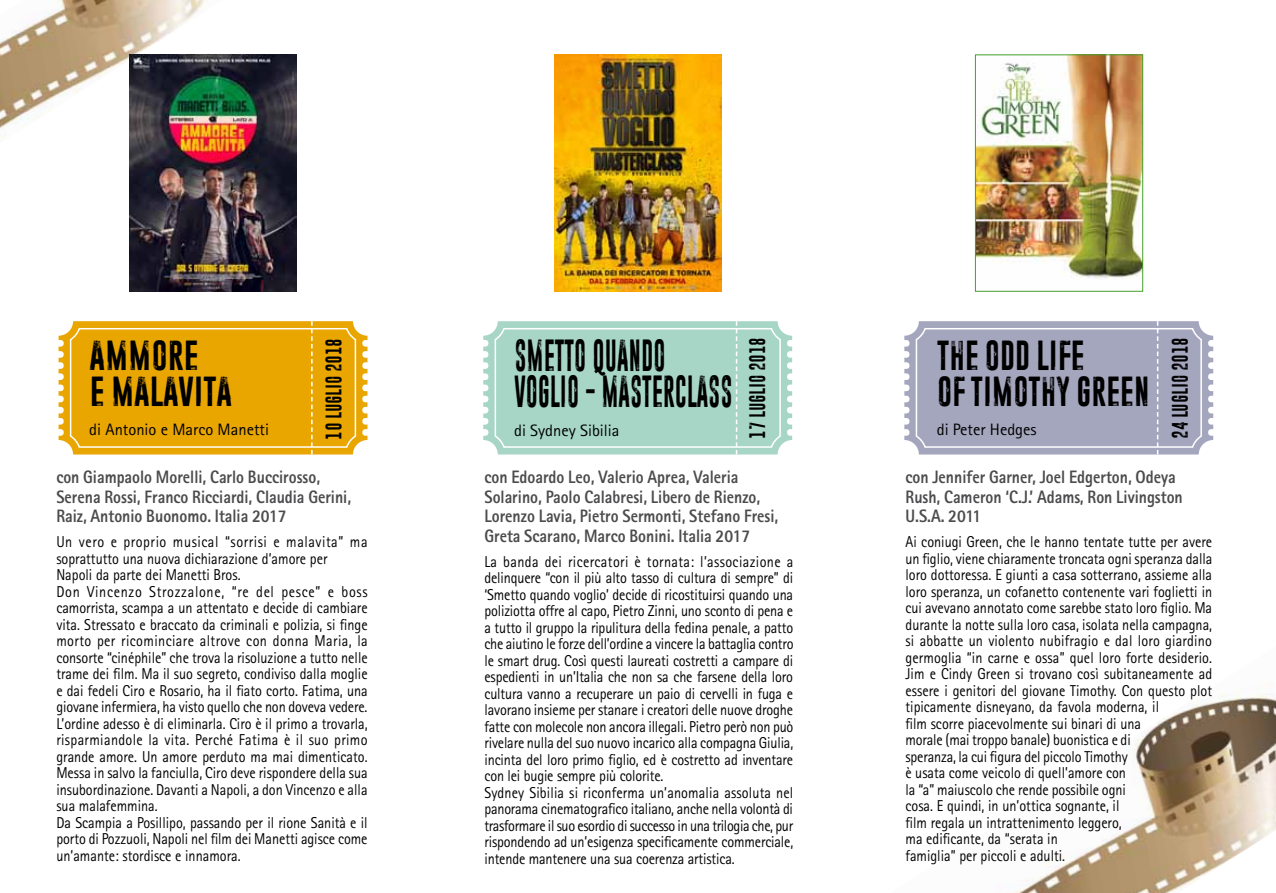
<style>
.page{position:relative;width:1276px;height:893px;background:#fff}
.page>*{position:absolute;margin:0;border:0;box-sizing:border-box;transform-origin:0 0}
.t1{font:45px/36px "Paranoid Orange";letter-spacing:-.02em;color:#000;scale:.8 1}
.t2{font:42px/36px "Paranoid Orange";letter-spacing:-.02em;color:#000;scale:1.07 1}
.t3{font:42px/36px "Paranoid Orange";letter-spacing:-.02em;color:#000;scale:1.15 1}
.t4{font:22.5px "Paranoid Orange";letter-spacing:-.01em;color:#000;scale:1.06 1}
.t5{font:800 18px/19.5px "Rotis Sans Serif";color:#4b4b4d;scale:.88 1}
.t6{font:16.5px "Rotis Sans Serif";color:#000}
.t7{font:15.75px/16.5px "Rotis Sans Serif";color:#000;scale:.9 1}
</style>
<div class="page">
<svg style="left:0;top:0;width:223px;height:140px"></svg>
<svg style="left:1014px;top:691px;width:262px;height:202px"></svg>
<svg style="left:59px;top:321px;width:308px;height:133px;background:#eaaa0f"></svg>
<svg style="left:483px;top:321px;width:309px;height:133px;background:#acd8ca"></svg>
<svg style="left:904px;top:321px;width:309px;height:133px;background:#a9abc1"></svg>
<img style="left:129px;top:55px;width:168px;height:236px">
<img style="left:554px;top:55px;width:167px;height:236px">
<img style="left:977px;top:57px;width:164px;height:222px">
<div style="left:975px;top:55px;width:168px;height:237px;border:1px solid #44a12b"></div>
<h2 class="t3" style="left:89px;top:338px;width:126px">AMMORE<br>E MALAVITA</h2>
<p class="t6" style="left:89px;top:420px;width:181px">di Antonio e Marco Manetti</p>
<h3 class="t4" style="left:323px;top:440px;width:97px;rotate:-90deg">10 LUGLIO 2018</h3>
<h3 class="t4" style="left:746px;top:439px;width:97px;rotate:-90deg">17 LUGLIO 2018</h3>
<h3 class="t4" style="left:1169px;top:439px;width:97px;rotate:-90deg">24 LUGLIO 2018</h3>
<h1 class="t1" style="left:514px;top:338px;width:275px">SMETTO QUANDO<br>VOGLIO - MASTERCLASS</h1>
<p class="t6" style="left:514px;top:421px;width:107px">di Sydney Sibilia</p>
<h2 class="t2" style="left:936px;top:338px;width:201px">THE ODD LIFE<br>OF TIMOTHY GREEN</h2>
<p class="t6" style="left:936px;top:420px;width:101px">di Peter Hedges</p>
<p class="t5" style="left:56px;top:467px;width:336px">con Giampaolo Morelli, Carlo Buccirosso,<br>Serena Rossi, Franco Ricciardi, Claudia Gerini,<br>Raiz, Antonio Buonomo. Italia 2017</p>
<p class="t7" style="left:56px;top:533px;width:348px">Un vero e proprio musical “sorrisi e malavita” ma soprattutto una nuova dichiarazione d’amore per<br>Napoli da parte dei Manetti Bros.<br>Don Vincenzo Strozzalone, “re del pesce” e boss camorrista, scampa a un attentato e decide di cambiare vita. Stressato e braccato da criminali e polizia, si finge morto per ricominciare altrove con donna Maria, la consorte “cinéphile” che trova la risoluzione a tutto nelle trame dei film. Ma il suo segreto, condiviso dalla moglie e dai fedeli Ciro e Rosario, ha il fiato corto. Fatima, una giovane infermiera, ha visto quello che non doveva vedere.<br>L’ordine adesso è di eliminarla. Ciro è il primo a trovarla, risparmiandole la vita. Perché Fatima è il suo primo grande amore. Un amore perduto ma mai dimenticato.<br>Messa in salvo la fanciulla, Ciro deve rispondere della sua insubordinazione. Davanti a Napoli, a don Vincenzo e alla sua malafemmina.<br>Da Scampia a Posillipo, passando per il rione Sanità e il porto di Pozzuoli, Napoli nel film dei Manetti agisce come un’amante: stordisce e innamora.</p>
<p class="t5" style="left:484px;top:467px;width:335px">con Edoardo Leo, Valerio Aprea, Valeria Solarino, Paolo Calabresi, Libero de Rienzo, Lorenzo Lavia, Pietro Sermonti, Stefano Fresi, Greta Scarano, Marco Bonini. Italia 2017</p>
<p class="t7" style="left:484px;top:553px;width:345px">La banda dei ricercatori è tornata: l’associazione a delinquere “con il più alto tasso di cultura di sempre” di ‘Smetto quando voglio’ decide di ricostituirsi quando una poliziotta offre al capo, Pietro Zinni, uno sconto di pena e a tutto il gruppo la ripulitura della fedina penale, a patto che aiutino le forze dell’ordine a vincere la battaglia contro le smart drug. Così questi laureati costretti a campare di espedienti in un’Italia che non sa che farsene della loro cultura vanno a recuperare un paio di cervelli in fuga e lavorano insieme per stanare i creatori delle nuove droghe fatte con molecole non ancora illegali. Pietro però non può rivelare nulla del suo nuovo incarico alla compagna Giulia, incinta del loro primo figlio, ed è costretto ad inventare con lei bugie sempre più colorite.<br>Sydney Sibilia si riconferma un’anomalia assoluta nel panorama cinematografico italiano, anche nella volontà di trasformare il suo esordio di successo in una trilogia che, pur rispondendo ad un’esigenza specificamente commerciale, intende mantenere una sua coerenza artistica.</p>
<p class="t5" style="left:905px;top:467px;width:317px">con Jennifer Garner, Joel Edgerton, Odeya<br>Rush, Cameron ‘C.J.’ Adams, Ron Livingston<br>U.S.A. 2011</p>
<p class="t7" style="left:905px;top:533px;width:342px">Ai coniugi Green, che le hanno tentate tutte per avere un figlio, viene chiaramente troncata ogni speranza dalla loro dottoressa. E giunti a casa sotterrano, assieme alla loro speranza, un cofanetto contenente vari foglietti in cui avevano annotato come sarebbe stato loro figlio. Ma durante la notte sulla loro casa, isolata nella campagna, si abbatte un violento nubifragio e dal loro giardino germoglia “in carne e ossa” quel loro forte desiderio.<br>Jim e Cindy Green si trovano così subitaneamente ad essere i genitori del giovane Timothy. Con questo plot tipicamente disneyano, da favola moderna, il<br>film scorre piacevolmente sui binari di una<br>morale (mai troppo banale) buonistica e di<br>speranza, la cui figura del piccolo Timothy<br>è usata come veicolo di quell’amore con<br>la “a” maiuscolo che rende possibile ogni<br>cosa. E quindi, in un’ottica sognante, il<br>film regala un intrattenimento leggero,<br>ma edificante, da “serata in<br>famiglia” per piccoli e adulti.</p>
</div>
